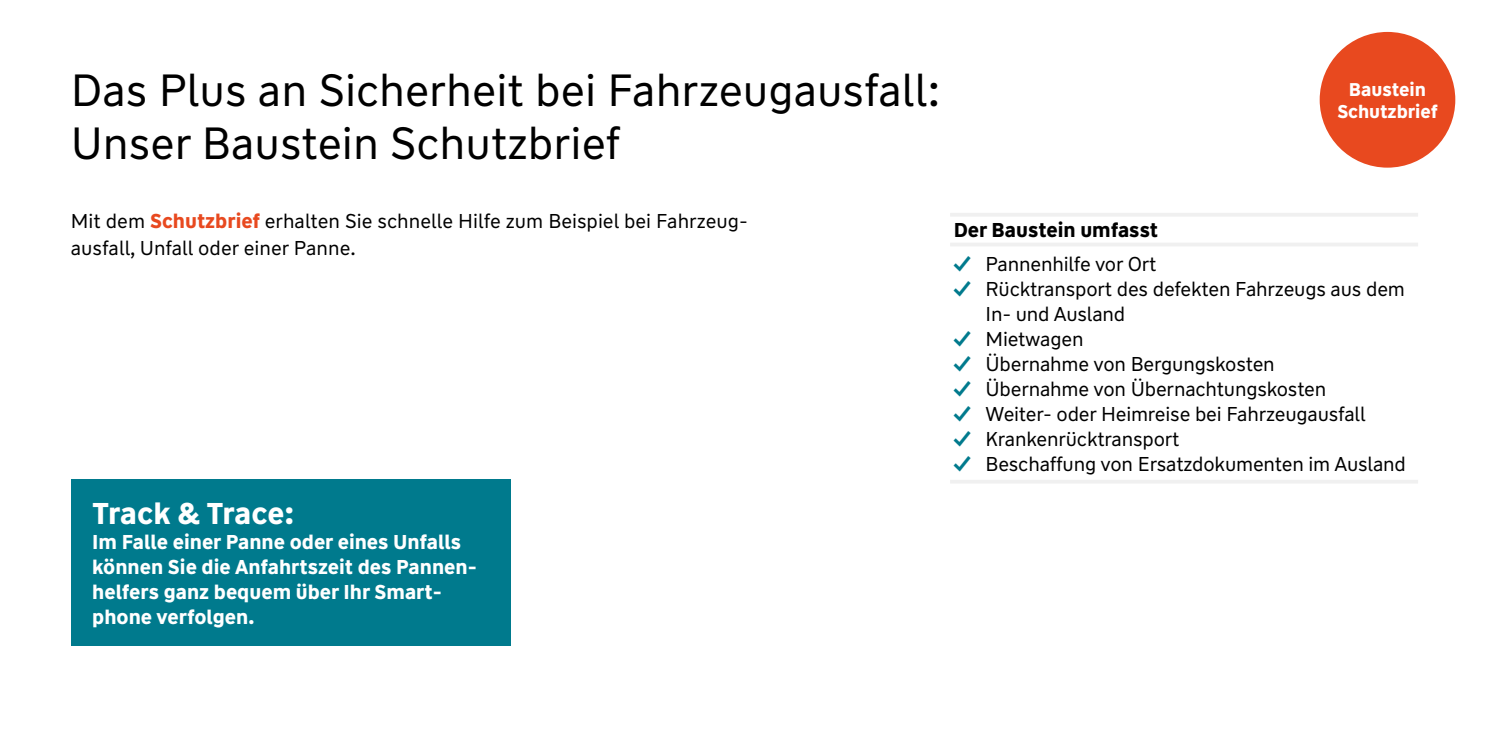
<style>
.page{position:relative;width:1489px;height:745px;background:#fff}
.page>*{position:absolute;margin:0;border:0;box-sizing:border-box;transform-origin:0 0}
.t1{font:45px "WW Type";color:#000}
.t2{font:700 30px "WW Type";letter-spacing:-.01em;color:#fff}
.t3{font:20px/26.2px "WW Type";letter-spacing:-.01em;color:#000}
.t4{font:700 20px/25px "WW Type";color:#fff}
.t5{font:700 20px "WW Type";color:#000}
.t6{font:700 18.5px "WW Type";letter-spacing:-.005em;color:#fff}
.s1{font-weight:700;color:#e8491f}
.s2{font-weight:700;color:#007a8d}
</style>
<div class="page">
<div style="left:1319px;top:32px;width:136px;height:135px;background:#e8491f;border-radius:50%"></div>
<hr style="left:950px;top:213px;width:467px;height:3px;background:#f0f0f0">
<hr style="left:950px;top:242px;width:467px;height:4px;background:#f0f0f0">
<hr style="left:950px;top:479px;width:467px;height:4px;background:#f0f0f0">
<div style="left:71px;top:479px;width:439px;height:166px;background:#007a8d"></div>
<h1 class="t1" style="left:71px;top:62px;width:871px">Das Plus an Sicherheit bei Fahrzeugausfall:</h1>
<h1 class="t1" style="left:71px;top:115px;width:551px">Unser Baustein Schutzbrief</h1>
<p class="t6" style="left:1348px;top:77px;width:79px">Baustein</p>
<p class="t6" style="left:1337px;top:99px;width:102px">Schutzbrief</p>
<p class="t3" style="left:71px;top:208px;width:678px">Mit dem <span class="s1">Schutzbrief</span> erhalten Sie schnelle Hilfe zum Beispiel bei Fahrzeug&shy;ausfall, Unfall oder einer Panne.</p>
<p class="t5" style="left:953px;top:217px;width:206px">Der Baustein umfasst</p>
<p class="t3" style="left:953px;top:251px;width:204px"><span class="s2">✓</span> Pannenhilfe vor Ort</p>
<p class="t3" style="left:985px;top:276px;width:421px;line-height:25px;text-indent:-32px"><span class="s2">✓</span> Rücktransport des defekten Fahrzeugs aus dem<br>In- und Ausland</p>
<p class="t3" style="left:953px;top:326px;width:131px"><span class="s2">✓</span> Mietwagen</p>
<p class="t3" style="left:953px;top:351px;width:322px"><span class="s2">✓</span> Übernahme von Bergungskosten</p>
<p class="t3" style="left:953px;top:376px;width:374px"><span class="s2">✓</span> Übernahme von Übernachtungskosten</p>
<p class="t3" style="left:953px;top:401px;width:413px"><span class="s2">✓</span> Weiter- oder Heimreise bei Fahrzeugausfall</p>
<p class="t3" style="left:953px;top:426px;width:227px"><span class="s2">✓</span> Krankenrücktransport</p>
<p class="t3" style="left:953px;top:451px;width:454px"><span class="s2">✓</span> Beschaffung von Ersatzdokumenten im Ausland</p>
<h2 class="t2" style="left:92px;top:493px;width:203px">Track &amp; Trace:</h2>
<p class="t4" style="left:92px;top:529px;width:386px">Im Falle einer Panne oder eines Unfalls können Sie die Anfahrtszeit des Pannen&shy;helfers ganz bequem über Ihr Smart&shy;phone verfolgen.</p>
</div>
